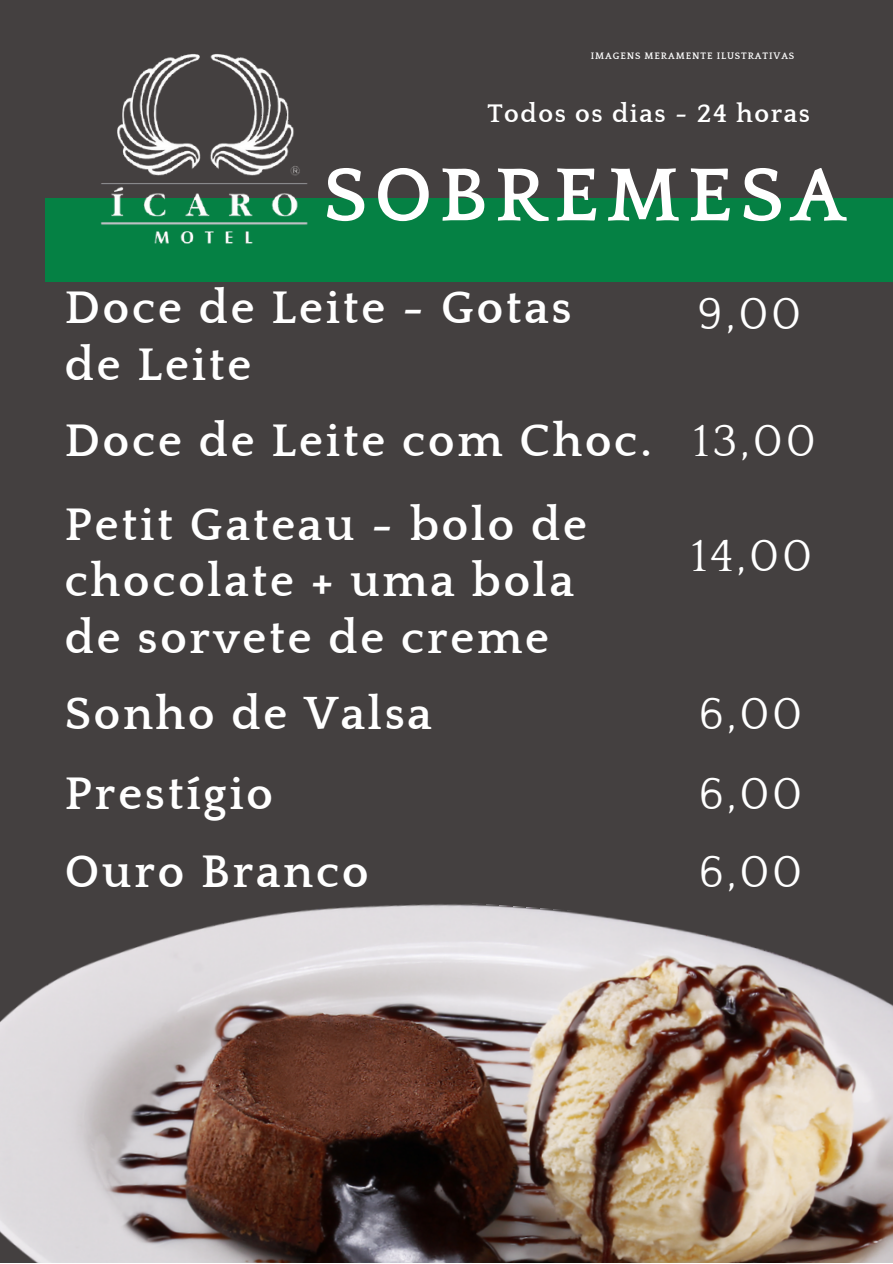
<style>
.page{position:relative;width:893px;height:1264px;background:#fff}
.page>*{position:absolute;margin:0;border:0;box-sizing:border-box;transform-origin:0 0}
.t1{font:700 78.6px "Quattrocento";letter-spacing:.09em;color:#fff}
.t2{font:700 46.8px/56.2px "Quattrocento";letter-spacing:.06em;color:#fff}
.t3{font:46.5px "Quattrocento";letter-spacing:.06em;color:#fff}
.t4{font:700 26.1px "Quattrocento";letter-spacing:.06em;color:#fff}
.t5{font:700 9.6px "Quattrocento";letter-spacing:.09em;color:#fff}
</style>
<div class="page">
<div style="left:0;top:0;width:892px;height:1262px;background:#444040"></div>
<img style="left:0;top:903px;width:892px;height:359px">
<div style="left:45px;top:198px;width:847px;height:83px;background:#058144"></div>
<img style="left:89px;top:54px;width:232px;height:206px">
<p class="t5" style="left:590px;top:51px;width:205px">IMAGENS MERAMENTE ILUSTRATIVAS</p>
<p class="t4" style="left:487px;top:99px;width:324px">Todos os dias - 24 horas</p>
<p class="t1" style="left:323px;top:153px;width:524px">SOBREMESA</p>
<p class="t2" style="left:65px;top:281px;width:508px">Doce de Leite - Gotas de Leite</p>
<p class="t3" style="left:697px;top:289px;width:105px">9,00</p>
<p class="t2" style="left:65px;top:414px;width:588px">Doce de Leite com Choc.</p>
<p class="t3" style="left:692px;top:417px;width:124px">13,00</p>
<p class="t2" style="left:65px;top:498px;width:523px">Petit Gateau - bolo de chocolate + uma bola de sorvete de creme</p>
<p class="t3" style="left:690px;top:532px;width:123px">14,00</p>
<p class="t2" style="left:65px;top:687px;width:368px">Sonho de Valsa</p>
<p class="t3" style="left:698px;top:689px;width:105px">6,00</p>
<p class="t2" style="left:65px;top:767px;width:209px">Prestígio</p>
<p class="t3" style="left:698px;top:769px;width:105px">6,00</p>
<p class="t2" style="left:65px;top:845px;width:305px">Ouro Branco</p>
<p class="t3" style="left:698px;top:847px;width:105px">6,00</p>
</div>
